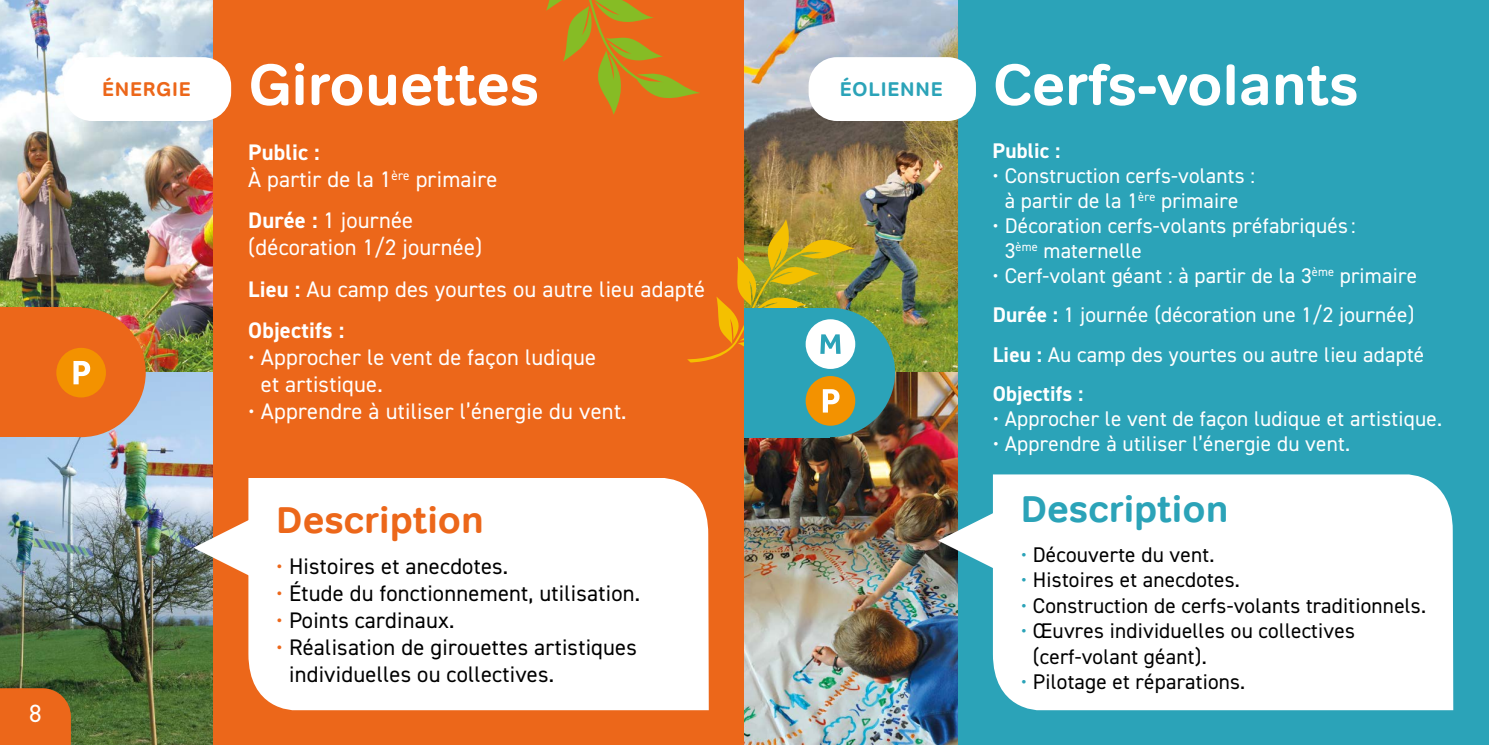
<style>
.page{position:relative;width:1489px;height:745px;background:#fff}
.page>*{position:absolute;margin:0;border:0;box-sizing:border-box;transform-origin:0 0}
.t1{font:700 57.5px "Tondo";color:#fff}
.t2{font:700 37.5px "Tondo";color:#2ba3b8}
.t3{font:700 37.5px "Tondo";color:#ec671a}
.t4{font:25px "DIN2014";color:#fff}
.t5{font:22.5px/27px "DIN2014";letter-spacing:.01em;color:#fff}
.t6{font:22.5px/27px "DIN2014";letter-spacing:.01em;color:#000}
.t7{font:21.25px/39.2px "DIN2014";letter-spacing:.01em;color:#fff}
.t8{font:21.25px/25.5px "DIN2014";letter-spacing:.01em;color:#000}
.t9{font:700 21.25px "DIN2014";letter-spacing:.01em;color:#fff}
.t10{font:700 20px "Tondo";letter-spacing:.04em;color:#2ba3b8}
.t11{font:700 20px "Tondo";letter-spacing:.04em;color:#ec671a}
.s1{font-weight:700}
.s2{color:#ec671a}
.s3{color:#2ba3b8}
</style>
<div class="page">
<div style="left:213px;top:0;width:531px;height:744px;background:#ec671a"></div>
<div style="left:957px;top:0;width:531px;height:744px;background:#2ba3b8"></div>
<img style="left:0;top:0;width:213px;height:744px">
<img style="left:744px;top:0;width:213px;height:744px">
<svg style="left:0;top:687px;width:71px;height:57px;background:#df651a"></svg>
<div style="left:992px;top:474px;width:460px;height:235px;background:#fff"></div>
<svg style="left:546px;top:0;width:154px;height:115px"></svg>
<div style="left:248px;top:478px;width:460px;height:231px;background:#fff"></div>
<div style="left:64px;top:57px;width:167px;height:64px;background:#fff;border-radius:28px"></div>
<div style="left:808px;top:57px;width:167px;height:64px;background:#fff;border-radius:28px"></div>
<div style="left:0;top:307px;width:81px;height:130px;background:#ec671a"></div>
<div style="left:17px;top:307px;width:129px;height:130px;background:#ec671a;border-radius:50%"></div>
<div style="left:56px;top:347px;width:50px;height:50px;background:#f39200;border-radius:50%"></div>
<svg style="left:73px;top:361px;width:17px;height:23px"></svg>
<div style="left:744px;top:307px;width:86px;height:130px;background:#2ba3b8"></div>
<div style="left:765px;top:307px;width:130px;height:130px;background:#2ba3b8;border-radius:50%"></div>
<div style="left:805px;top:319px;width:50px;height:50px;background:#fff;border-radius:50%"></div>
<svg style="left:687px;top:219px;width:168px;height:143px"></svg>
<div style="left:805px;top:376px;width:50px;height:49px;background:#f39200;border-radius:50%"></div>
<svg style="left:822px;top:389px;width:17px;height:23px"></svg>
<svg style="left:938px;top:502px;width:75px;height:76px"></svg>
<svg style="left:193px;top:509px;width:76px;height:76px"></svg>
<p class="t4" style="left:29px;top:697px;width:14px">8</p>
<h1 class="t1" style="left:248px;top:49px;width:293px">Girouettes</h1>
<p class="t5" style="left:248px;top:138px;width:251px"><span class="s1">Public :<br></span>À partir de la 1<sup>ère</sup> primaire</p>
<p class="t5" style="left:248px;top:206px;width:236px"><span class="s1">Durée :</span> 1 journée (décoration 1/2 journée)</p>
<p class="t5" style="left:248px;top:267px;width:458px;line-height:41.2px"><span class="s1">Lieu :</span> Au camp des yourtes ou autre lieu adapté<br><span class="s1">Objectifs :</span></p>
<p class="t5" style="left:261px;top:343px;width:336px;text-indent:-13px">• Approcher le vent de façon ludique et artistique.</p>
<p class="t5" style="left:248px;top:397px;width:380px">• Apprendre à utiliser l’énergie du vent.</p>
<p class="t11" style="left:102px;top:77px;width:90px">ÉNERGIE</p>
<p class="t10" style="left:839px;top:77px;width:104px">ÉOLIENNE</p>
<h2 class="t3" style="left:276px;top:496px;width:209px">Description</h2>
<p class="t6" style="left:276px;top:552px;width:233px"><span class="s2">•</span> Histoires et anecdotes.</p>
<p class="t6" style="left:276px;top:579px;width:365px"><span class="s2">•</span> Étude du fonctionnement, utilisation.</p>
<p class="t6" style="left:276px;top:606px;width:180px"><span class="s2">•</span> Points cardinaux.</p>
<p class="t6" style="left:289px;top:633px;width:349px;text-indent:-13px"><span class="s2">•</span> Réalisation de girouettes artistiques individuelles ou collectives.</p>
<h1 class="t1" style="left:992px;top:49px;width:368px">Cerfs-volants</h1>
<p class="t9" style="left:992px;top:136px;width:69px">Public :</p>
<p class="t7" style="left:992px;top:163px;width:264px;line-height:25px;text-align:center">• Construction cerfs-volants : à partir de la 1<sup>ère</sup> primaire</p>
<p class="t7" style="left:1004px;top:213px;width:352px;line-height:25px;text-indent:-12px">• Décoration cerfs-volants préfabriqués:<br>3<sup>ème</sup> maternelle</p>
<p class="t7" style="left:992px;top:256px;width:433px">• Cerf-volant géant : à partir de la 3<sup>ème</sup> primaire <span class="s1">Durée :</span> 1 journée (décoration une 1/2 journée)<br><span class="s1">Lieu :</span> Au camp des yourtes ou autre lieu adapté <span class="s1">Objectifs :</span></p>
<p class="t7" style="left:992px;top:398px;width:451px">• Approcher le vent de façon ludique et artistique.</p>
<p class="t7" style="left:992px;top:423px;width:359px">• Apprendre à utiliser l’énergie du vent.</p>
<h2 class="t2" style="left:1020px;top:485px;width:209px">Description</h2>
<p class="t8" style="left:1020px;top:541px;width:195px"><span class="s3">•</span> Découverte du vent.</p>
<p class="t8" style="left:1020px;top:566px;width:220px"><span class="s3">•</span> Histoires et anecdotes.</p>
<p class="t8" style="left:1020px;top:592px;width:407px"><span class="s3">•</span> Construction de cerfs-volants traditionnels.</p>
<p class="t8" style="left:1032px;top:617px;width:323px;text-indent:-12px"><span class="s3">•</span> Œuvres individuelles ou collectives (cerf-volant géant).</p>
<p class="t8" style="left:1020px;top:668px;width:226px"><span class="s3">•</span> Pilotage et réparations.</p>
</div>
